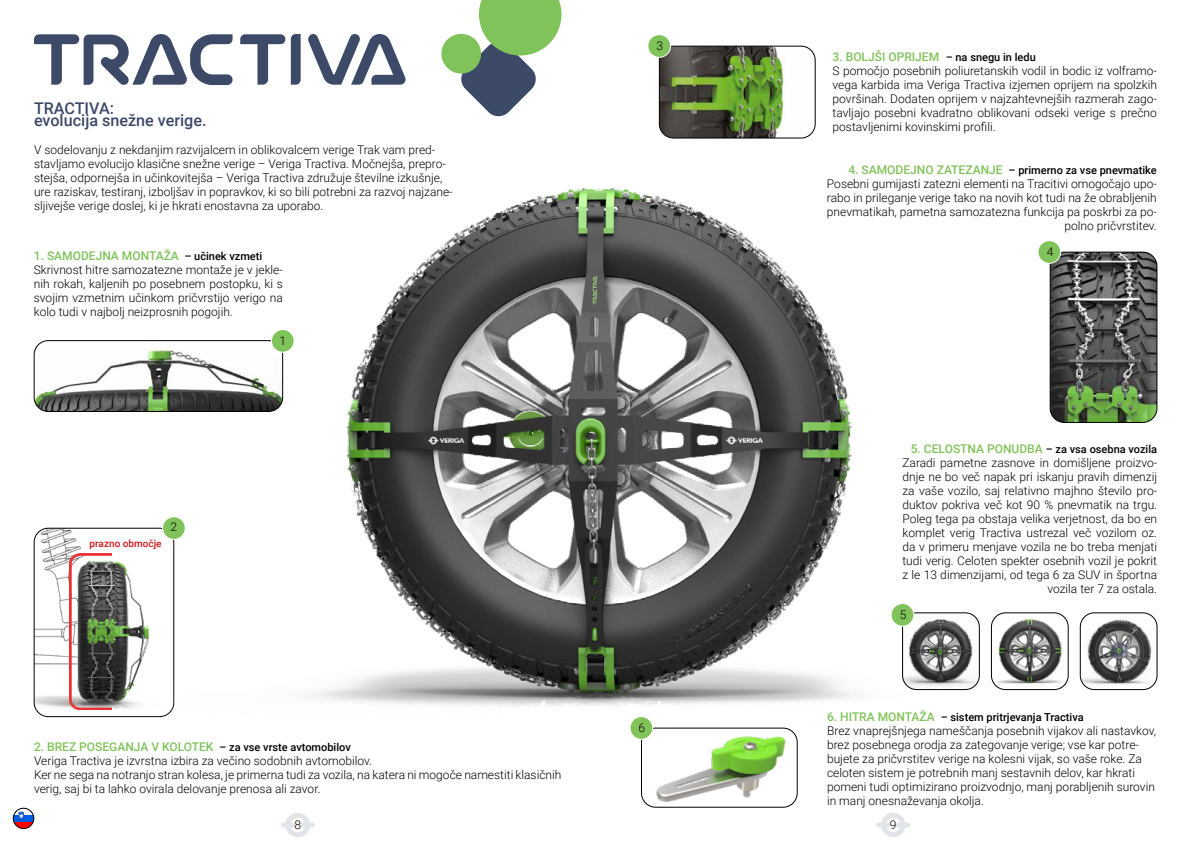
<style>
.page{position:relative;width:1191px;height:842px;background:#fff}
.page>*{position:absolute;margin:0;border:0;box-sizing:border-box;transform-origin:0 0}
.t1{font:500 16.1px/12px "Roboto";color:#3c4a68}
.t2{font:300 12px/14px "Roboto";color:#000}
.t3{font:300 12px "Roboto";color:#090000}
.t4{font:500 11px "Roboto";color:#000}
.t5{font:500 10px "Roboto";color:#cd1719}
.s1{font-weight:500;color:#80c35a}
.s2{font-weight:500;font-size:11px}
.s3{font-size:12px;color:#80c35a}
</style>
<div class="page">
<img style="left:12px;top:9px;width:1146px;height:828px">
<img style="left:70px;top:554px;width:41px;height:155px">
<svg style="left:34px;top:34px;width:267px;height:51px"></svg>
<svg style="left:308px;top:34px;width:97px;height:51px"></svg>
<img style="left:34px;top:341px;width:249px;height:70px">
<div style="left:34px;top:340px;width:249px;height:72px;border:1px solid #000;border-radius:14px"></div>
<div style="left:271px;top:330px;width:23px;height:22px;background:#80c35a;border-radius:50%"></div>
<div style="left:271px;top:329px;width:24px;height:24px;border:1px solid #fff;border-radius:50%"></div>
<div style="left:163px;top:517px;width:22px;height:22px;background:#80c35a;border-radius:50%"></div>
<div style="left:162px;top:516px;width:24px;height:24px;border:1px solid #fff;border-radius:50%"></div>
<div style="left:441px;top:34px;width:40px;height:40px;background:#80c35a;border-radius:50%"></div>
<svg style="left:460px;top:0;width:101px;height:118px"></svg>
<svg style="left:13px;top:808px;width:21px;height:20px"></svg>
<svg style="left:13px;top:808px;width:21px;height:14px"></svg>
<div style="left:13px;top:808px;width:21px;height:21px;border:1px solid #000;border-radius:50%"></div>
<img style="left:1050px;top:252px;width:107px;height:170px">
<div style="left:1050px;top:252px;width:107px;height:171px;border:1px solid #000;border-radius:14px"></div>
<img style="left:659px;top:46px;width:156px;height:92px">
<div style="left:659px;top:46px;width:156px;height:92px;border:1px solid #000;border-radius:14px"></div>
<img style="left:641px;top:728px;width:156px;height:79px">
<div style="left:641px;top:728px;width:156px;height:79px;border:1px solid #000;border-radius:14px"></div>
<img style="left:902px;top:613px;width:77px;height:77px">
<div style="left:902px;top:613px;width:77px;height:77px;border:1px solid #000;border-radius:14px"></div>
<img style="left:991px;top:613px;width:77px;height:77px">
<div style="left:991px;top:613px;width:77px;height:77px;border:1px solid #000;border-radius:14px"></div>
<img style="left:1080px;top:613px;width:77px;height:77px">
<div style="left:1080px;top:613px;width:77px;height:77px;border:1px solid #000;border-radius:14px"></div>
<div style="left:648px;top:35px;width:22px;height:22px;background:#80c35a;border-radius:50%"></div>
<div style="left:647px;top:34px;width:24px;height:24px;border:1px solid #fff;border-radius:50%"></div>
<div style="left:1038px;top:241px;width:22px;height:22px;background:#80c35a;border-radius:50%"></div>
<div style="left:1037px;top:240px;width:24px;height:24px;border:1px solid #fff;border-radius:50%"></div>
<div style="left:891px;top:603px;width:22px;height:23px;background:#80c35a;border-radius:50%"></div>
<div style="left:890px;top:603px;width:24px;height:24px;border:1px solid #fff;border-radius:50%"></div>
<div style="left:630px;top:717px;width:22px;height:22px;background:#80c35a;border-radius:50%"></div>
<div style="left:629px;top:716px;width:24px;height:24px;border:1px solid #fff;border-radius:50%"></div>
<h1 class="t1" style="left:34px;top:102px;width:174px">TRACTIVA:<br>evolucija snežne verige.</h1>
<p class="t2" style="left:34px;top:142px;width:420px">V sodelovanju z nekdanjim razvijalcem in oblikovalcem verige Trak vam pred&shy;stavljamo evolucijo klasične snežne verige – Veriga Tractiva. Močnejša, prepro&shy;stejša, odpornejša in učinkovitejša – Veriga Tractiva združuje številne izkušnje, ure raziskav, testiranj, izboljšav in popravkov, ki so bili potrebni za razvoj najzane&shy;sljivejše verige doslej, ki je hkrati enostavna za uporabo.</p>
<p class="t2" style="left:34px;top:248px;width:250px"><span class="s1">1. SAMODEJNA MONTAŽA</span> <span class="s2">– učinek vzmeti </span>Skrivnost hitre samozatezne montaže je v jekle&shy;nih rokah, kaljenih po posebnem postopku, ki s svojim vzmetnim učinkom pričvrstijo verigo na kolo tudi v najbolj neizprosnih pogojih.</p>
<p class="t5" style="left:90px;top:536px;width:73px">prazno območje</p>
<p class="t3" style="left:171px;top:519px;width:8px">2</p>
<p class="t3" style="left:279px;top:332px;width:8px">1</p>
<p class="t2" style="left:34px;top:739px;width:529px"><span class="s1">2. BREZ POSEGANJA V KOLOTEK</span> <span class="s2">– za vse vrste avtomobilov<br></span>Veriga Tractiva je izvrstna izbira za večino sodobnih avtomobilov.<br>Ker ne sega na notranjo stran kolesa, je primerna tudi za vozila, na katera ni mogoče namestiti klasičnih verig, saj bi ta lahko ovirala delovanje prenosa ali zavor.</p>
<p class="t3" style="left:656px;top:38px;width:8px">3</p>
<p class="t3" style="left:638px;top:720px;width:8px">6</p>
<p class="t2" style="left:832px;top:49px;width:326px"><span class="s1">3. BOLJŠI OPRIJEM</span> <span class="s2">– na snegu in ledu<br></span>S pomočjo posebnih poliuretanskih vodil in bodic iz volframo&shy;vega karbida ima Veriga Tractiva izjemen oprijem na spolzkih površinah. Dodaten oprijem v najzahtevnejših razmerah zago&shy;tavljajo posebni kvadratno oblikovani odseki verige s prečno postavljenimi kovinskimi profili.</p>
<p class="t4" style="left:848px;top:162px;width:310px"><span class="s3">4. SAMODEJNO ZATEZANJE</span> – primerno za vse pnevmatike</p>
<p class="t2" style="left:827px;top:176px;width:331px;text-align:right">Posebni gumijasti zatezni elementi na Tracitivi omogočajo upo&shy;rabo in prileganje verige tako na novih kot tudi na že obrabljenih pnevmatikah, pametna samozatezna funkcija pa poskrbi za po&shy;polno pričvrstitev.</p>
<p class="t3" style="left:1046px;top:244px;width:8px">4</p>
<p class="t4" style="left:910px;top:441px;width:248px"><span class="s3">5. CELOSTNA PONUDBA</span> – za vsa osebna vozila</p>
<p class="t2" style="left:902px;top:455px;width:256px;text-align:right">Zaradi pametne zasnove in domišljene proizvo&shy;dnje ne bo več napak pri iskanju pravih dimenzij za vaše vozilo, saj relativno majhno število pro&shy;duktov pokriva več kot 90 % pnevmatik na trgu.<br>Poleg tega pa obstaja velika verjetnost, da bo en komplet verig Tractiva ustrezal več vozilom oz. da v primeru menjave vozila ne bo treba menjati tudi verig. Celoten spekter osebnih vozil je pokrit z le 13 dimenzijami, od tega 6 za SUV in športna vozila ter 7 za ostala.</p>
<p class="t3" style="left:899px;top:607px;width:8px">5</p>
<p class="t4" style="left:827px;top:709px;width:258px"><span class="s3">6. HITRA MONTAŽA</span> – sistem pritrjevanja Tractiva</p>
<p class="t2" style="left:827px;top:723px;width:330px">Brez vnaprejšnjega nameščanja posebnih vijakov ali nastavkov, brez posebnega orodja za zategovanje verige; vse kar potre&shy;bujete za pričvrstitev verige na kolesni vijak, so vaše roke. Za celoten sistem je potrebnih manj sestavnih delov, kar hkrati pomeni tudi optimizirano proizvodnjo, manj porabljenih surovin in manj onesnaževanja okolja.</p>
<p class="t2" style="left:294px;top:818px;width:8px">8</p>
<p class="t2" style="left:890px;top:818px;width:8px">9</p>
</div>
